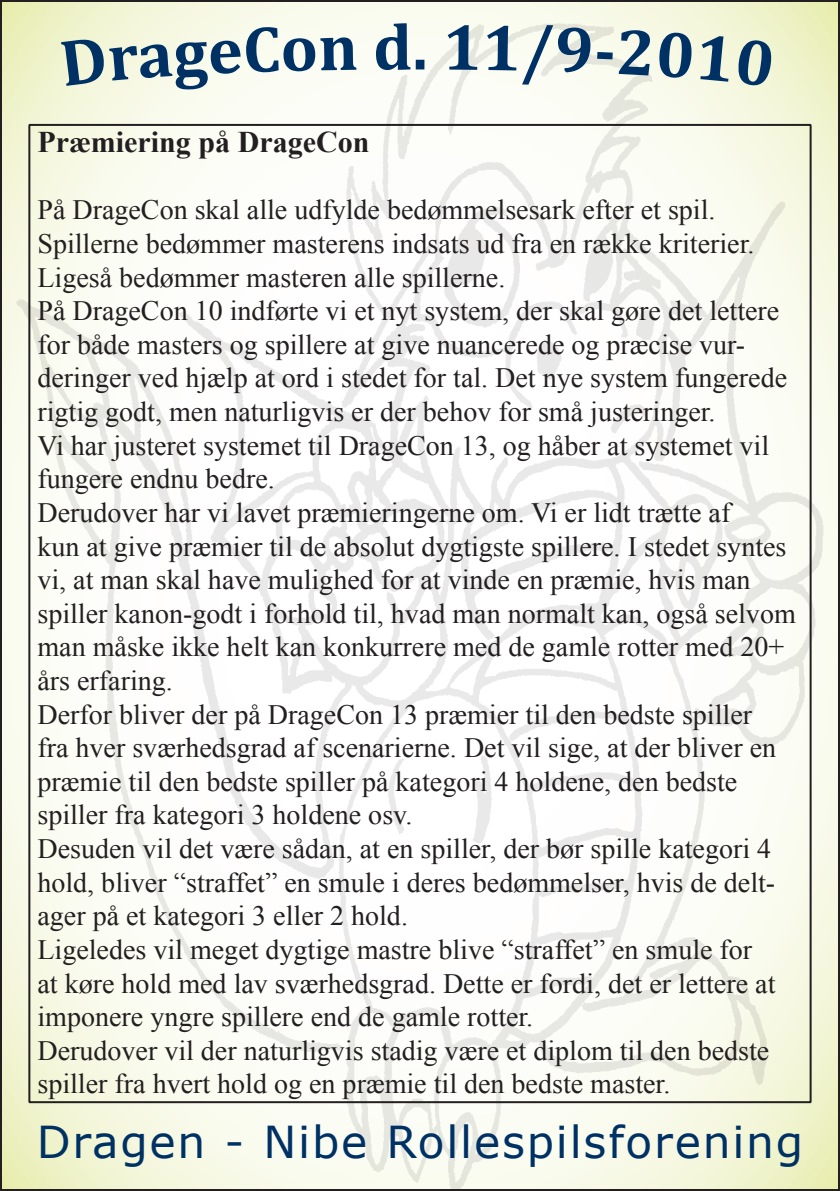
<style>
.page{position:relative;width:840px;height:1191px;background:#fff}
.page>*{position:absolute;margin:0;border:0;box-sizing:border-box;transform-origin:0 0}
.t1{font:700 66px "Cambria";color:#003165}
.t2{font:44px "Verdana";letter-spacing:.04em;color:#003165}
.t3{font:700 30px "Times New Roman";color:#231f20}
.t4{font:28px/33.6px "Times New Roman";color:#231f20}
</style>
<div class="page">
<img style="left:2px;top:0;width:837px;height:1191px">
<svg style="left:61px;top:27px;width:295px;height:63px"></svg>
<svg style="left:447px;top:24px;width:165px;height:61px"></svg>
<svg style="left:618px;top:29px;width:33px;height:46px;background:#f4f6e6"></svg>
<div style="left:657px;top:32px;width:35px;height:47px;background:#f7f9e5"></div>
<svg style="left:698px;top:35px;width:75px;height:52px;background:#f3f6da"></svg>
<h1 class="t1" style="left:373px;top:7px;width:56px">d.</h1>
<p class="t3" style="left:37px;top:121px;width:333px">Præmiering på DrageCon</p>
<p class="t4" style="left:37px;top:193px;width:759px">På DrageCon skal alle udfylde bedømmelsesark efter et spil.<br>Spillerne bedømmer masterens indsats ud fra en række kriterier.<br>Ligeså bedømmer masteren alle spillerne.<br>På DrageCon 10 indførte vi et nyt system, der skal gøre det lettere for både masters og spillere at give nuancerede og præcise vur&shy;deringer ved hjælp at ord i stedet for tal. Det nye system fungerede rigtig godt, men naturligvis er der behov for små justeringer.<br>Vi har justeret systemet til DrageCon 13, og håber at systemet vil fungere endnu bedre.<br>Derudover har vi lavet præmieringerne om. Vi er lidt trætte af<br>kun at give præmier til de absolut dygtigste spillere. I stedet syntes vi, at man skal have mulighed for at vinde en præmie, hvis man spiller kanon-godt i forhold til, hvad man normalt kan, også selvom man måske ikke helt kan konkurrere med de gamle rotter med 20+ års erfaring.<br>Derfor bliver der på DrageCon 13 præmier til den bedste spiller<br>fra hver sværhedsgrad af scenarierne. Det vil sige, at der bliver en præmie til den bedste spiller på kategori 4 holdene, den bedste spiller fra kategori 3 holdene osv.<br>Desuden vil det være sådan, at en spiller, der bør spille kategori 4 hold, bliver “straffet” en smule i deres bedømmelser, hvis de delt&shy;ager på et kategori 3 eller 2 hold.<br>Ligeledes vil meget dygtige mastre blive “straffet” en smule for<br>at køre hold med lav sværhedsgrad. Dette er fordi, det er lettere at imponere yngre spillere end de gamle rotter.<br>Derudover vil der naturligvis stadig være et diplom til den bedste spiller fra hvert hold og en præmie til den bedste master.</p>
<h2 class="t2" style="left:37px;top:1114px;width:767px">Dragen - Nibe Rollespilsforening</h2>
</div>
